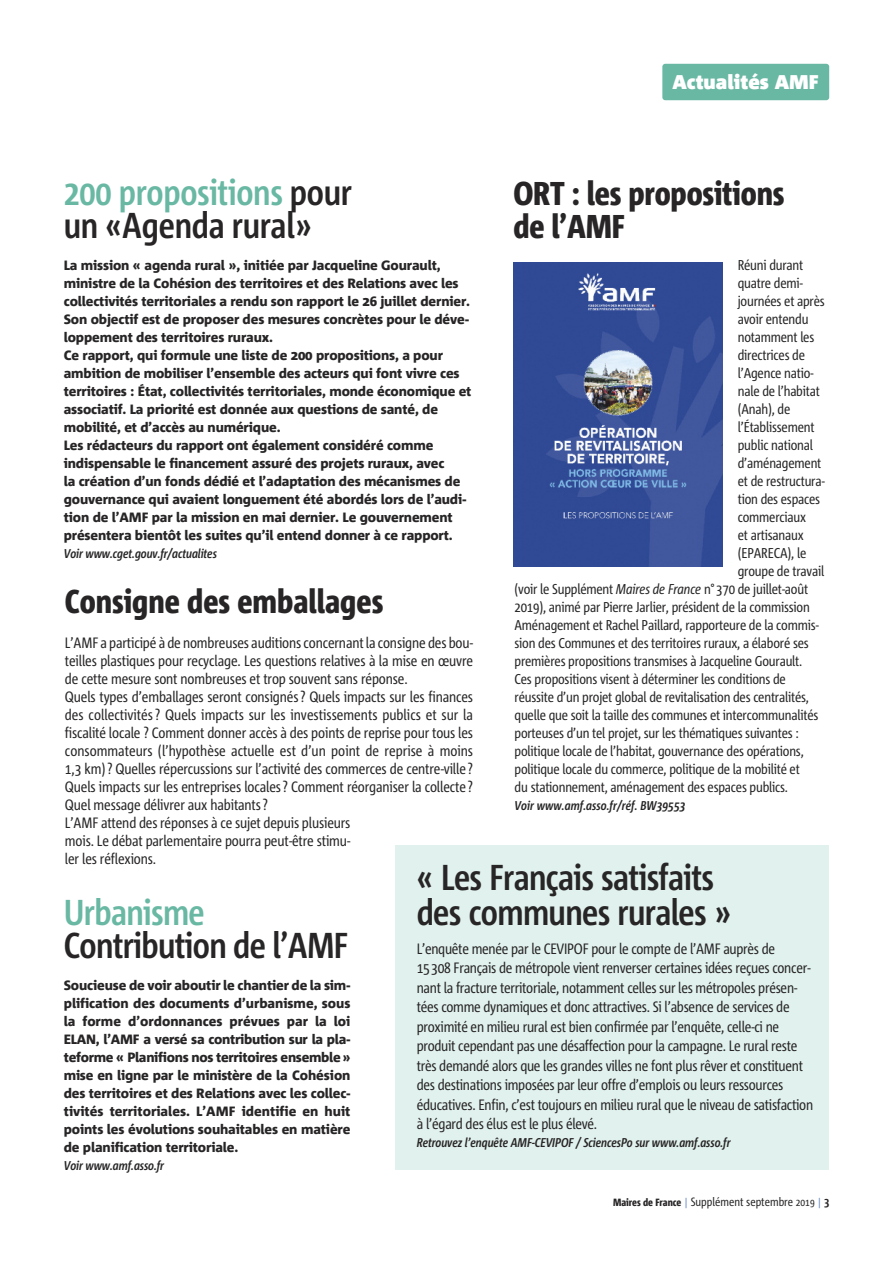
<style>
.page{position:relative;width:893px;height:1263px;background:#fff}
.page>*{position:absolute;margin:0;border:0;box-sizing:border-box;transform-origin:0 0}
.t1{font:700 36px/33px "Corpid C1 Cd";letter-spacing:-.02em;color:#272526}
.t2{font:700 36px "Corpid C1 Cd";letter-spacing:-.02em;color:#69b8a3}
.t3{font:800 33px/33px "Corpid C1 Cd";color:#272526}
.t4{font:900 19.8px "Corpid C1";color:#fff}
.t5{font:15px/18px "Corpid C1 Cd";letter-spacing:-.01em;color:#272526}
.t6{font:14.25px "Corpid C1 Cd";letter-spacing:-.015em;color:#272526}
.t7{font:800 13.5px/18px "Corpid C1";letter-spacing:-.01em;color:#272526}
.t8{font:italic 700 12.75px "Corpid C1 Cd";letter-spacing:-.01em;color:#272526}
.t9{font:12px "Corpid C1 Cd";color:#272526}
.s1{color:#69b8a3}
.s2{font-style:italic}
.s3{font-weight:800;font-size:10.5px}
.s4{font-size:10.5px;color:#6185c2}
.s5{font-size:10.5px}
.s6{font-weight:700}
</style>
<div class="page">
<div style="left:662px;top:64px;width:167px;height:36px;background:#69b8a3;border-radius:3px"></div>
<div style="left:395px;top:844px;width:434px;height:325px;background:#e1f1ed"></div>
<img style="left:513px;top:262px;width:210px;height:304px">
<h3 class="t4" style="left:672px;top:74px;width:148px">Actualités AMF</h3>
<h1 class="t1" style="left:64px;top:179px;width:290px"><span class="s1">200 propositions</span> pour un «Agenda rural»</h1>
<h2 class="t3" style="left:513px;top:179px;width:273px">ORT : les propositions de l’AMF</h2>
<p class="t6" style="left:738px;top:259px;width:67px">Réuni durant</p>
<p class="t6" style="left:738px;top:277px;width:67px">quatre demi-</p>
<p class="t6" style="left:738px;top:295px;width:89px">journées et après</p>
<p class="t6" style="left:738px;top:313px;width:72px">avoir entendu</p>
<p class="t6" style="left:738px;top:331px;width:78px">notamment les</p>
<p class="t6" style="left:738px;top:349px;width:69px">directrices de</p>
<p class="t6" style="left:738px;top:367px;width:77px">l’Agence natio-</p>
<p class="t6" style="left:738px;top:385px;width:84px">nale de l’habitat</p>
<p class="t6" style="left:738px;top:403px;width:54px">(Anah), de</p>
<p class="t6" style="left:738px;top:421px;width:78px">l’Établissement</p>
<p class="t6" style="left:738px;top:439px;width:77px">public national</p>
<p class="t6" style="left:738px;top:457px;width:85px">d’aménagement</p>
<p class="t6" style="left:738px;top:475px;width:89px">et de restructura-</p>
<p class="t6" style="left:738px;top:493px;width:84px">tion des espaces</p>
<p class="t6" style="left:738px;top:511px;width:70px">commerciaux</p>
<p class="t6" style="left:738px;top:529px;width:67px">et artisanaux</p>
<p class="t6" style="left:738px;top:547px;width:70px">(EPARECA), le</p>
<p class="t6" style="left:738px;top:565px;width:88px">groupe de travail</p>
<p class="t6" style="left:514px;top:583px;width:295px">(voir le Supplément <span class="s2">Maires de France</span> n°370 de juillet-août</p>
<p class="t6" style="left:514px;top:601px;width:297px">2019), animé par Pierre Jarlier, président de la commission</p>
<p class="t6" style="left:514px;top:619px;width:306px">Aménagement et Rachel Paillard, rapporteure de la commis-</p>
<p class="t6" style="left:514px;top:637px;width:296px">sion des Communes et des territoires ruraux, a élaboré ses</p>
<p class="t6" style="left:514px;top:655px;width:289px">premières propositions transmises à Jacqueline Gourault.</p>
<p class="t6" style="left:514px;top:673px;width:273px">Ces propositions visent à déterminer les conditions de</p>
<p class="t6" style="left:514px;top:691px;width:296px">réussite d’un projet global de revitalisation des centralités,</p>
<p class="t6" style="left:514px;top:709px;width:305px">quelle que soit la taille des communes et intercommunalités</p>
<p class="t6" style="left:514px;top:727px;width:286px">porteuses d’un tel projet, sur les thématiques suivantes :</p>
<p class="t6" style="left:514px;top:745px;width:291px">politique locale de l’habitat, gouvernance des opérations,</p>
<p class="t6" style="left:514px;top:763px;width:287px">politique locale du commerce, politique de la mobilité et</p>
<p class="t6" style="left:514px;top:781px;width:275px">du stationnement, aménagement des espaces publics.</p>
<p class="t8" style="left:514px;top:800px;width:172px">Voir www.amf.asso.fr/réf. BW39553</p>
<p class="t7" style="left:64px;top:257px;width:409px">La mission « agenda rural », initiée par Jacqueline Gourault, ministre de la Cohésion des territoires et des Relations avec les collectivités territoriales a rendu son rapport le 26 juillet dernier.<br>Son objectif est de proposer des mesures concrètes pour le déve&shy;loppement des territoires ruraux.<br>Ce rapport, qui formule une liste de 200 propositions, a pour ambition de mobiliser l’ensemble des acteurs qui font vivre ces territoires : État, collectivités territoriales, monde économique et associatif. La priorité est donnée aux questions de santé, de mobilité, et d’accès au numérique.<br>Les rédacteurs du rapport ont également considéré comme indispensable le financement assuré des projets ruraux, avec<br>la création d’un fonds dédié et l’adaptation des mécanismes de gouvernance qui avaient longuement été abordés lors de l’audi&shy;tion de l’AMF par la mission en mai dernier. Le gouvernement présentera bientôt les suites qu’il entend donner à ce rapport.</p>
<p class="t8" style="left:64px;top:548px;width:155px">Voir www.cget.gouv.fr/actualites</p>
<h2 class="t3" style="left:65px;top:588px;width:320px">Consigne des emballages</h2>
<p class="t5" style="left:65px;top:635px;width:410px">L’AMF a participé à de nombreuses auditionsconcernant la consigne des bou&shy;teilles plastiques pour recyclage. Les questions relatives à la mise en œuvre de cette mesure sont nombreuses et trop souvent sans réponse.<br>Quels types d’emballages seront consignés? Quels impacts sur les finances des collectivités? Quels impacts sur les investissements publics et sur la fiscalité locale ? Comment donner accès à des points de reprise pour tous les consommateurs (l’hypothèse actuelle est d’un point de reprise à moins 1,3 km)? Quelles répercussions sur l’activité des commerces de centre-ville?<br>Quels impacts sur les entreprises locales? Comment réorganiser la collecte?<br>Quel message délivrer aux habitants?<br>L’AMF attend des réponses à ce sujet depuis plusieurs<br>mois. Le débat parlementaire pourra peut-être stimu-<br>ler les réflexions.</p>
<h1 class="t1" style="left:417px;top:863px;width:316px;line-height:34.5px">« Les Français satisfaits des communes rurales »</h1>
<p class="t5" style="left:417px;top:940px;width:398px;line-height:19.5px">L’enquête menée par le CEVIPOF pour le compte de l’AMF auprès de<br>15308 Français de métropole vient renverser certaines idées reçues concer&shy;nant la fracture territoriale, notamment celles sur les métropoles présen&shy;tées comme dynamiques et donc attractives. Si l’absence de services de proximité en milieu rural est bien confirmée par l’enquête, celle-ci ne produit cependant pas une désaffection pour la campagne. Le rural reste très demandé alors que les grandes villes ne font plus rêver et constituent des destinations imposées par leur offre d’emplois ou leurs ressources éducatives. Enfin, c’est toujours en milieu rural que le niveau de satisfaction à l’égard des élus est le plus élevé.</p>
<p class="t8" style="left:417px;top:1137px;width:315px">Retrouvez l’enquête AMF-CEVIPOF / SciencesPo sur www.amf.asso.fr</p>
<h1 class="t2" style="left:64px;top:898px;width:143px">Urbanisme</h1>
<h1 class="t1" style="left:64px;top:932px;width:286px">Contribution de l’AMF</h1>
<p class="t7" style="left:64px;top:977px;width:288px;text-align:justify">Soucieuse de voir aboutir le chantier de la sim&shy;plification des documents d’urbanisme, sous la forme d’ordonnances prévues par la loi ELAN, l’AMF a versé sa contribution sur la pla&shy;teforme « Planifions nos territoires ensemble» mise en ligne par le ministère de la Cohésion des territoires et des Relations avec les collec&shy;tivités territoriales. L’AMF identifie en huit points les évolutions souhaitables en matière de planification territoriale.</p>
<p class="t8" style="left:64px;top:1160px;width:102px">Voir www.amf.asso.fr</p>
<p class="t9" style="left:613px;top:1197px;width:218px"><span class="s3">Maires de France</span> <span class="s4">|</span> Supplément septembre <span class="s5">2019</span> <span class="s4">|</span> <span class="s6">3</span></p>
</div>
